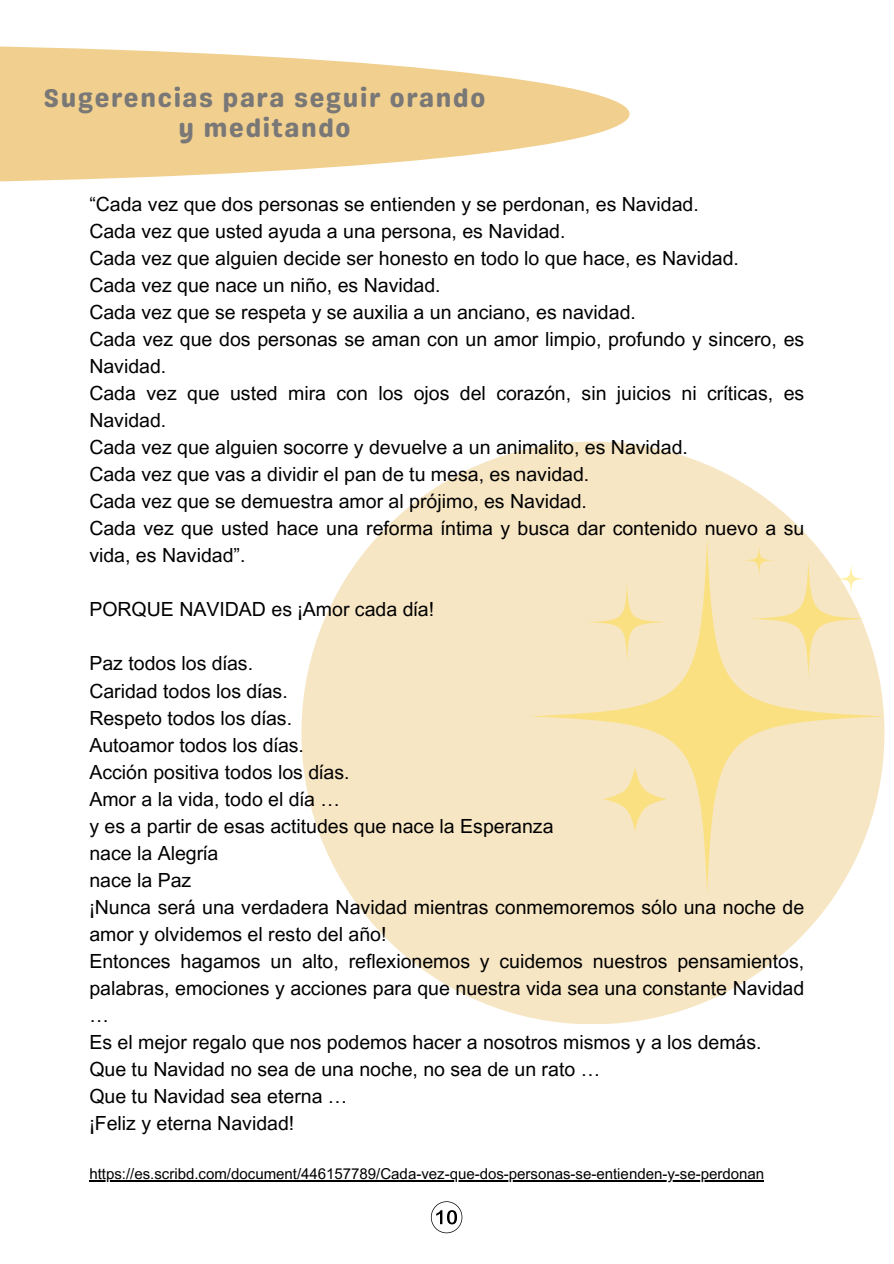
<style>
.page{position:relative;width:894px;height:1264px;background:#fff}
.page>*{position:absolute;margin:0;border:0;box-sizing:border-box;transform-origin:0 0}
.t1{font:25.65px/30.2px "Genty Sans";letter-spacing:.065em;color:#797877;text-align:center}
.t2{font:19.5px/27px "Arial MT Pro";color:#000}
.t3{font:15px "Arial MT Pro";color:#000}
</style>
<div class="page">
<svg style="left:0;top:46px;width:629px;height:136px;fill:#f1d08f"></svg>
<div style="left:301px;top:441px;width:583px;height:583px;background:#f7e6c3;border-radius:50%"></div>
<hr style="left:89px;top:1180px;width:675px;height:1px;background:#000">
<svg style="left:528px;top:538px;width:357px;height:356px"></svg>
<svg style="left:587px;top:582px;width:79px;height:80px"></svg>
<svg style="left:749px;top:560px;width:117px;height:117px"></svg>
<svg style="left:834px;top:563px;width:32px;height:32px"></svg>
<svg style="left:743px;top:544px;width:31px;height:32px"></svg>
<svg style="left:430px;top:1201px;width:33px;height:33px"></svg>
<p class="t1" style="left:44px;top:83px;width:443px">Sugerencias para seguir orando y meditando</p>
<h1 class="t2" style="left:89px;top:193px;width:716px">“Cada vez que dos personas se entienden y se perdonan, es Navidad.<br>Cada vez que usted ayuda a una persona, es Navidad.<br>Cada vez que alguien decide ser honesto en todo lo que hace, es Navidad.<br>Cada vez que nace un niño, es Navidad.<br>Cada vez que se respeta y se auxilia a un anciano, es navidad.<br>Cada vez que dos personas se aman con un amor limpio, profundo y sincero, es Navidad.<br>Cada vez que usted mira con los ojos del corazón, sin juicios ni críticas, es Navidad.<br>Cada vez que alguien socorre y devuelve a un animalito, es Navidad.<br>Cada vez que vas a dividir el pan de tu mesa, es navidad.<br>Cada vez que se demuestra amor al prójimo, es Navidad.<br>Cada vez que usted hace una reforma íntima y busca dar contenido nuevo a su vida, es Navidad”.</h1>
<h2 class="t2" style="left:89px;top:598px;width:346px">PORQUE NAVIDAD es ¡Amor cada día!</h2>
<h2 class="t2" style="left:89px;top:652px;width:716px">Paz todos los días.<br>Caridad todos los días.<br>Respeto todos los días.<br>Autoamor todos los días.<br>Acción positiva todos los días.<br>Amor a la vida, todo el día …<br>y es a partir de esas actitudes que nace la Esperanza<br>nace la Alegría<br>nace la Paz<br>¡Nunca será una verdadera Navidad mientras conmemoremos sólo una noche de amor y olvidemos el resto del año!<br>Entonces hagamos un alto, reflexionemos y cuidemos nuestros pensamientos, palabras, emociones y acciones para que nuestra vida sea una constante Navidad …<br>Es el mejor regalo que nos podemos hacer a nosotros mismos y a los demás.<br>Que tu Navidad no sea de una noche, no sea de un rato …<br>Que tu Navidad sea eterna …<br>¡Feliz y eterna Navidad!</h2>
<h2 class="t3" style="left:89px;top:1168px;width:676px">https://es.scribd.com/document/446157789/Cada-vez-que-dos-personas-se-entienden-y-se-perdonan</h2>
</div>
